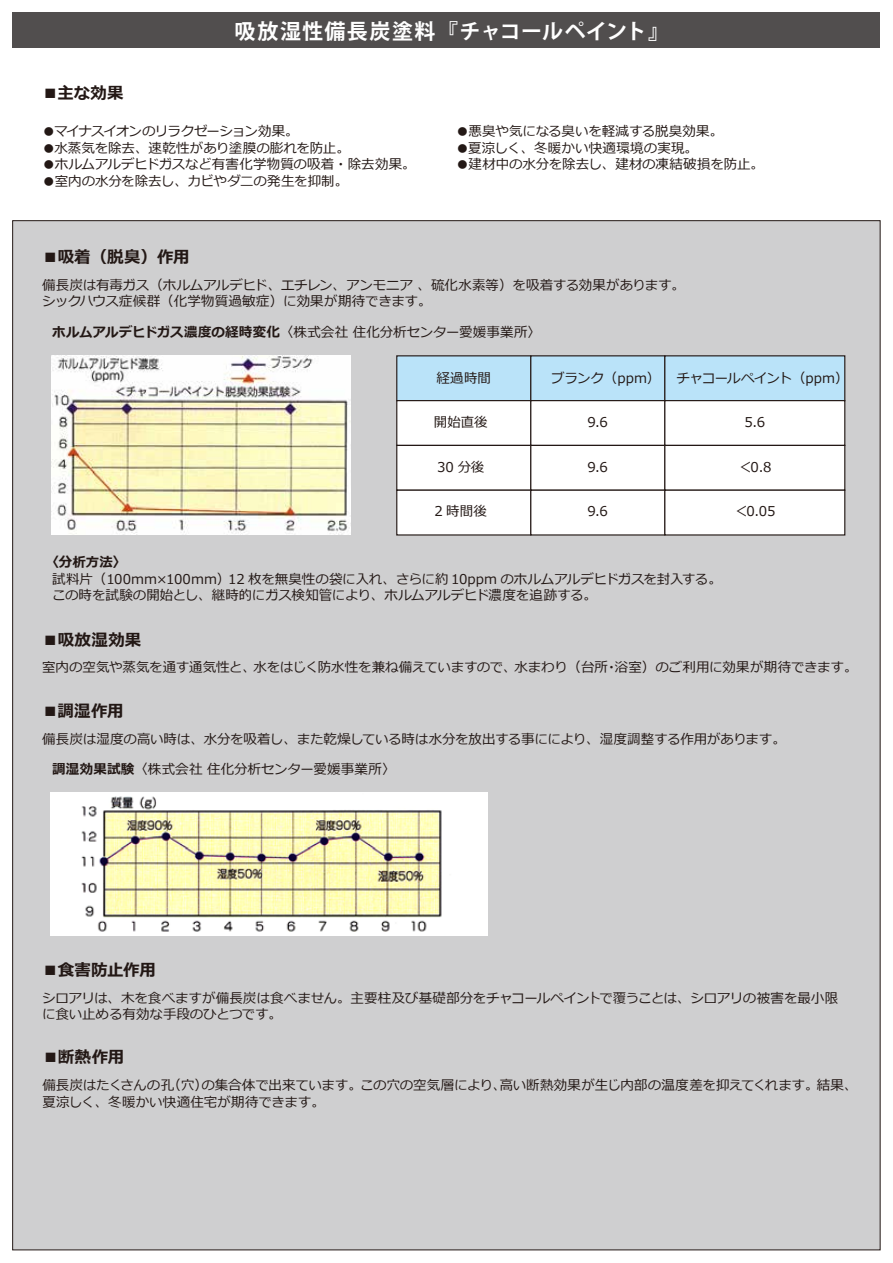
<style>
.page{position:relative;width:893px;height:1263px;background:#fff}
.page>*{position:absolute;margin:0;border:0;box-sizing:border-box;transform-origin:0 0}
.t1{font:700 21px "Koz Go Pr 6 N";letter-spacing:.055em;color:#fff}
.t2{font:700 16.5px "Meiryo";letter-spacing:.005em;color:#231815}
.t3{font:13.5px/16.5px "Meiryo";letter-spacing:-.005em;color:#231815}
.t4{font:13.5px "Meiryo";letter-spacing:-.065em;color:#231815}
.t5{font:700 13.5px "Meiryo";color:#231815}
.s1{font-weight:700}
</style>
<div class="page">
<div style="left:13px;top:12px;width:867px;height:36px;background:#514e4e"></div>
<div style="left:12px;top:220px;width:868px;height:1030px;background:#cfcfd0;border:1px solid #231815"></div>
<img style="left:51px;top:356px;width:300px;height:179px">
<div style="left:396px;top:355px;width:135px;height:46px;background:#bae3f9;border:1px solid #231815"></div>
<div style="left:530px;top:355px;width:135px;height:46px;background:#bae3f9;border:1px solid #231815"></div>
<div style="left:664px;top:355px;width:181px;height:46px;background:#bae3f9;border:1px solid #231815"></div>
<div style="left:396px;top:400px;width:135px;height:46px;background:#fff;border:1px solid #231815"></div>
<div style="left:530px;top:400px;width:135px;height:46px;background:#fff;border:1px solid #231815"></div>
<div style="left:664px;top:400px;width:181px;height:46px;background:#fff;border:1px solid #231815"></div>
<div style="left:396px;top:445px;width:135px;height:46px;background:#fff;border:1px solid #231815"></div>
<div style="left:530px;top:445px;width:135px;height:46px;background:#fff;border:1px solid #231815"></div>
<div style="left:664px;top:445px;width:181px;height:46px;background:#fff;border:1px solid #231815"></div>
<div style="left:396px;top:490px;width:135px;height:45px;background:#fff;border:1px solid #231815"></div>
<div style="left:530px;top:490px;width:135px;height:45px;background:#fff;border:1px solid #231815"></div>
<div style="left:664px;top:490px;width:181px;height:45px;background:#fff;border:1px solid #231815"></div>
<img style="left:51px;top:792px;width:436px;height:143px">
<p class="t2" style="left:42px;top:81px;width:83px">■主な効果</p>
<h1 class="t1" style="left:234px;top:19px;width:436px">吸放湿性備長炭塗料『チャコールペイント』</h1>
<p class="t4" style="left:42px;top:122px;width:258px">●マイナスイオンのリラクゼーション効果。</p>
<p class="t3" style="left:42px;top:140px;width:309px">●水蒸気を除去、速乾性があり塗膜の膨れを防止。</p>
<p class="t3" style="left:42px;top:157px;width:375px">●ホルムアルデヒドガスなど有害化学物質の吸着・除去効果。</p>
<p class="t3" style="left:42px;top:173px;width:308px">●室内の水分を除去し、力ビやダ二の発生を抑制。</p>
<p class="t3" style="left:456px;top:124px;width:269px">●悪臭や気になる臭いを軽減する脱臭効果。</p>
<p class="t3" style="left:456px;top:140px;width:244px">●夏涼しく、冬暖かい快適環境の実現。</p>
<p class="t3" style="left:456px;top:157px;width:310px">●建材中の水分を除去し、建材の凍結破損を防止。</p>
<p class="t2" style="left:42px;top:245px;width:149px">■吸着（脱臭）作用</p>
<p class="t3" style="left:42px;top:277px;width:644px">備長炭は有毒ガス（ホルムアルデヒド、エチレン、アンモニア 、硫化水素等）を吸着する効果があります。シックハウス症候群（化学物質過敏症）に効果が期待できます。</p>
<p class="t3" style="left:52px;top:325px;width:490px"><span class="s1">ホルムアルデヒドガス濃度の経時変化</span>〈株式会社 住化分析センター愛媛事業所〉</p>
<p class="t3" style="left:436px;top:371px;width:56px">経過時間</p>
<p class="t3" style="left:551px;top:371px;width:299px">ブランク（ppm） チャコールペイント（ppm）</p>
<p class="t3" style="left:434px;top:415px;width:55px">開始直後</p>
<p class="t3" style="left:437px;top:459px;width:48px">30 分後</p>
<p class="t3" style="left:435px;top:503px;width:54px">2 時間後</p>
<p class="t3" style="left:744px;top:415px;width:22px">5.6</p>
<p class="t3" style="left:738px;top:459px;width:35px">＜0.8</p>
<p class="t3" style="left:734px;top:503px;width:43px">＜0.05</p>
<p class="t3" style="left:587px;top:415px;width:22px">9.6</p>
<p class="t3" style="left:587px;top:459px;width:22px">9.6</p>
<p class="t3" style="left:587px;top:503px;width:22px">9.6</p>
<p class="t5" style="left:45px;top:553px;width:82px">〈分析方法〉</p>
<p class="t3" style="left:52px;top:571px;width:671px">試料片（100mm×100mm）12 枚を無臭性の袋に入れ、さらに約 10ppm のホルムアルデヒドガスを封入する。この時を試験の開始とし、継時的にガス検知管により、ホルムアルデヒド濃度を追跡する。</p>
<p class="t2" style="left:42px;top:628px;width:101px">■吸放湿効果</p>
<p class="t3" style="left:42px;top:659px;width:817px">室内の空気や蒸気を通す通気性と、水をはじく防水性を兼ね備えていますので、水まわり（台所・浴室）のご利用に効果が期待できます。</p>
<p class="t2" style="left:42px;top:699px;width:83px">■調湿作用</p>
<p class="t3" style="left:42px;top:731px;width:745px">備長炭は湿度の高い時は、水分を吸着し、また乾燥している時は水分を放出する事ににより、湿度調整する作用があります。</p>
<p class="t3" style="left:52px;top:762px;width:345px"><span class="s1">調湿効果試験</span>〈株式会社 住化分析センター愛媛事業所〉</p>
<p class="t2" style="left:42px;top:958px;width:115px">■食害防止作用</p>
<p class="t3" style="left:42px;top:990px;width:797px">シロアリは、木を食べますが備長炭は食べません。主要柱及び基礎部分をチャコールペイン卜で覆うことは、シロアリの被害を最小限に食い止める有効な手段のひとつです。</p>
<p class="t2" style="left:42px;top:1046px;width:84px">■断熱作用</p>
<p class="t3" style="left:42px;top:1078px;width:817px">備長炭はたくさんの孔（穴）の集合体で出来ています。この穴の空気層により、高い断熱効果が生じ内部の温度差を抑えてくれます。結果、夏涼しく、冬暖かい快適住宅が期待できます。</p>
</div>
